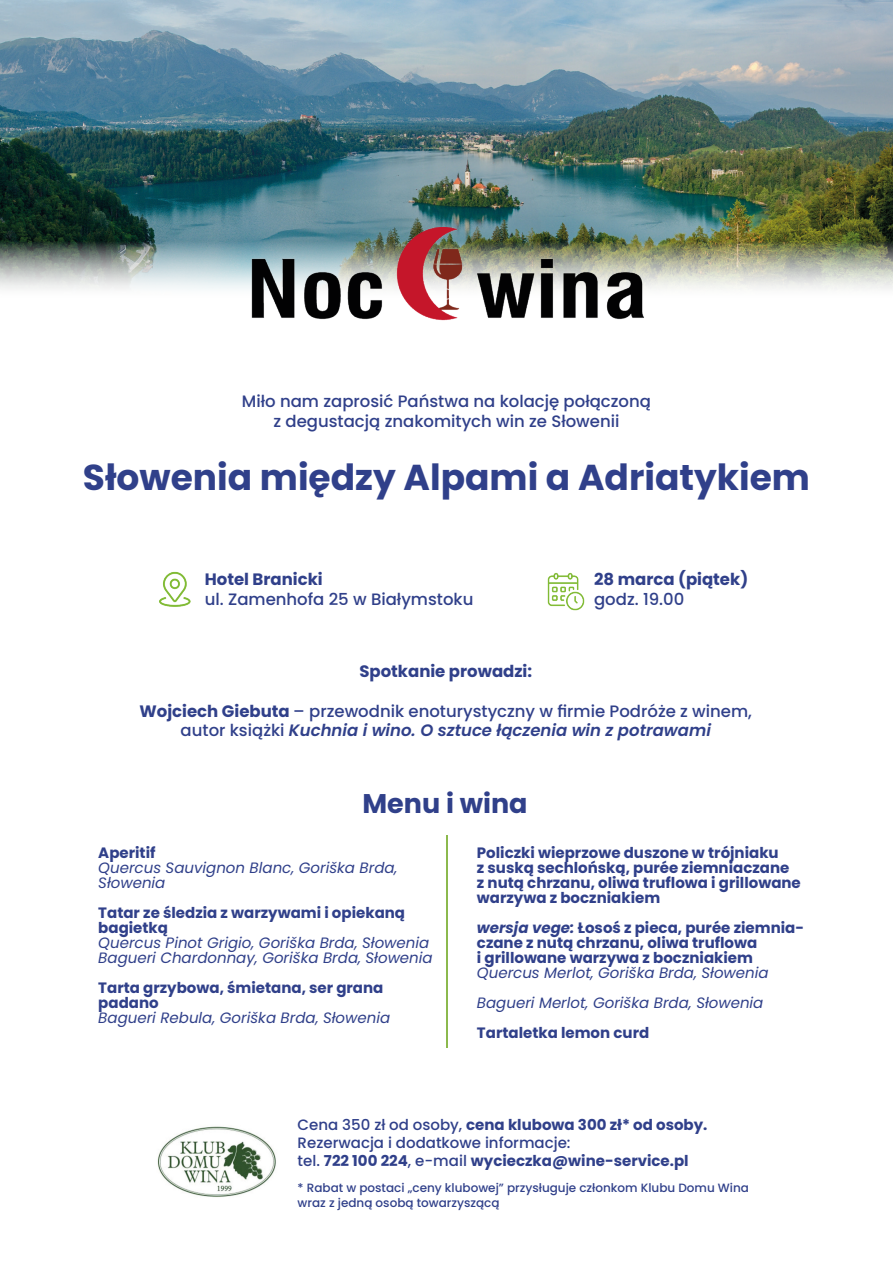
<style>
.page{position:relative;width:893px;height:1263px;background:#fff}
.page>*{position:absolute;margin:0;border:0;box-sizing:border-box;transform-origin:0 0}
.t1{font:700 36px "Poppins";color:#30408a}
.t2{font:700 27px "Poppins";color:#30408a}
.t3{font:500 16.5px/19.8px "Poppins";color:#30408a;text-align:center}
.t4{font:italic 600 16.5px "Poppins";color:#30408a}
.t5{font:700 16.5px/19.8px "Poppins";color:#30408a}
.t6{font:700 15px/15px "Poppins";color:#30408a}
.t7{font:italic 15px/15px "Poppins";color:#30408a}
.t8{font:500 15px/18px "Poppins";color:#30408a}
.t9{font:500 12px/15px "Poppins";color:#30408a}
.s1{font-weight:700}
.s2{font-weight:500}
.s3{font-weight:500;font-style:normal}
.s4{font-style:italic}
</style>
<div class="page">
<img style="left:0;top:0;width:893px;height:289px">
<img style="left:247px;top:227px;width:399px;height:94px">
<img style="left:547px;top:572px;width:38px;height:39px">
<img style="left:159px;top:571px;width:32px;height:36px">
<img style="left:157px;top:1126px;width:119px;height:71px">
<hr style="left:446px;top:835px;width:2px;height:212px;background:#8cb94d">
<p class="t3" style="left:242px;top:392px;width:411px">Miło nam zaprosić Państwa na kolację połączoną z degustacją znakomitych win ze Słowenii</p>
<p class="t1" style="left:83px;top:457px;width:729px">Słowenia między Alpami a Adriatykiem</p>
<p class="t3" style="left:205px;top:569px;width:270px;text-align:left"><span class="s1">Hotel Branicki<br></span>ul. Zamenhofa 25 w Białymstoku</p>
<p class="t5" style="left:594px;top:570px;width:156px">28 marca (piątek) <span class="s2">godz. 19.00</span></p>
<p class="t5" style="left:359px;top:661px;width:174px">Spotkanie prowadzi:</p>
<p class="t3" style="left:140px;top:701px;width:614px"><span class="s1">Wojciech Giebuta</span> – przewodnik enoturystyczny w firmie Podróże z winem,</p>
<p class="t4" style="left:181px;top:721px;width:532px"><span class="s3">autor książki</span> Kuchnia i wino. O sztuce łączenia win z potrawami</p>
<p class="t2" style="left:362px;top:788px;width:167px">Menu i wina</p>
<p class="t6" style="left:98px;top:846px;width:59px">Aperitif</p>
<p class="t7" style="left:98px;top:861px;width:301px">Quercus Sauvignon Blanc, Goriška Brda,<br>Słowenia</p>
<p class="t6" style="left:98px;top:906px;width:308px">Tatar ze śledzia z warzywami i opiekaną bagietką</p>
<p class="t7" style="left:98px;top:936px;width:333px">Quercus Pinot Grigio, Goriška Brda, Słowenia</p>
<p class="t7" style="left:98px;top:951px;width:336px">Bagueri Chardonnay, Goriška Brda, Słowenia</p>
<p class="t6" style="left:98px;top:981px;width:287px">Tarta grzybowa, śmietana, ser grana padano</p>
<p class="t7" style="left:98px;top:1011px;width:293px">Bagueri Rebula, Goriška Brda, Słowenia</p>
<p class="t6" style="left:477px;top:846px;width:325px">Policzki wieprzowe duszone w trójniaku<br>z suską sechlońską, purée ziemniaczane<br>z nutą chrzanu, oliwa truflowa i grillowane warzywa z boczniakiem</p>
<p class="t6" style="left:477px;top:921px;width:329px"><span class="s4">wersja vege:</span> Łosoś z pieca, purée ziemnia&shy;czane z nutą chrzanu, oliwa truflowa<br>i grillowane warzywa z boczniakiem</p>
<p class="t7" style="left:477px;top:966px;width:293px">Quercus Merlot, Goriška Brda, Słowenia</p>
<p class="t7" style="left:477px;top:996px;width:288px">Bagueri Merlot, Goriška Brda, Słowenia</p>
<p class="t6" style="left:477px;top:1026px;width:174px">Tartaletka lemon curd</p>
<p class="t6" style="left:298px;top:1117px;width:411px"><span class="s2">Cena 350 zł od osoby,</span> cena klubowa 300 zł* od osoby.</p>
<p class="t8" style="left:298px;top:1134px;width:393px">Rezerwacja i dodatkowe informacje:<br>tel. <span class="s1">722 100 224</span>, e-mail <span class="s1">wycieczka@wine-service.pl</span></p>
<p class="t9" style="left:298px;top:1180px;width:453px">* Rabat w postaci „ceny klubowej” przysługuje członkom Klubu Domu Wina wraz z jedną osobą towarzyszącą</p>
</div>
